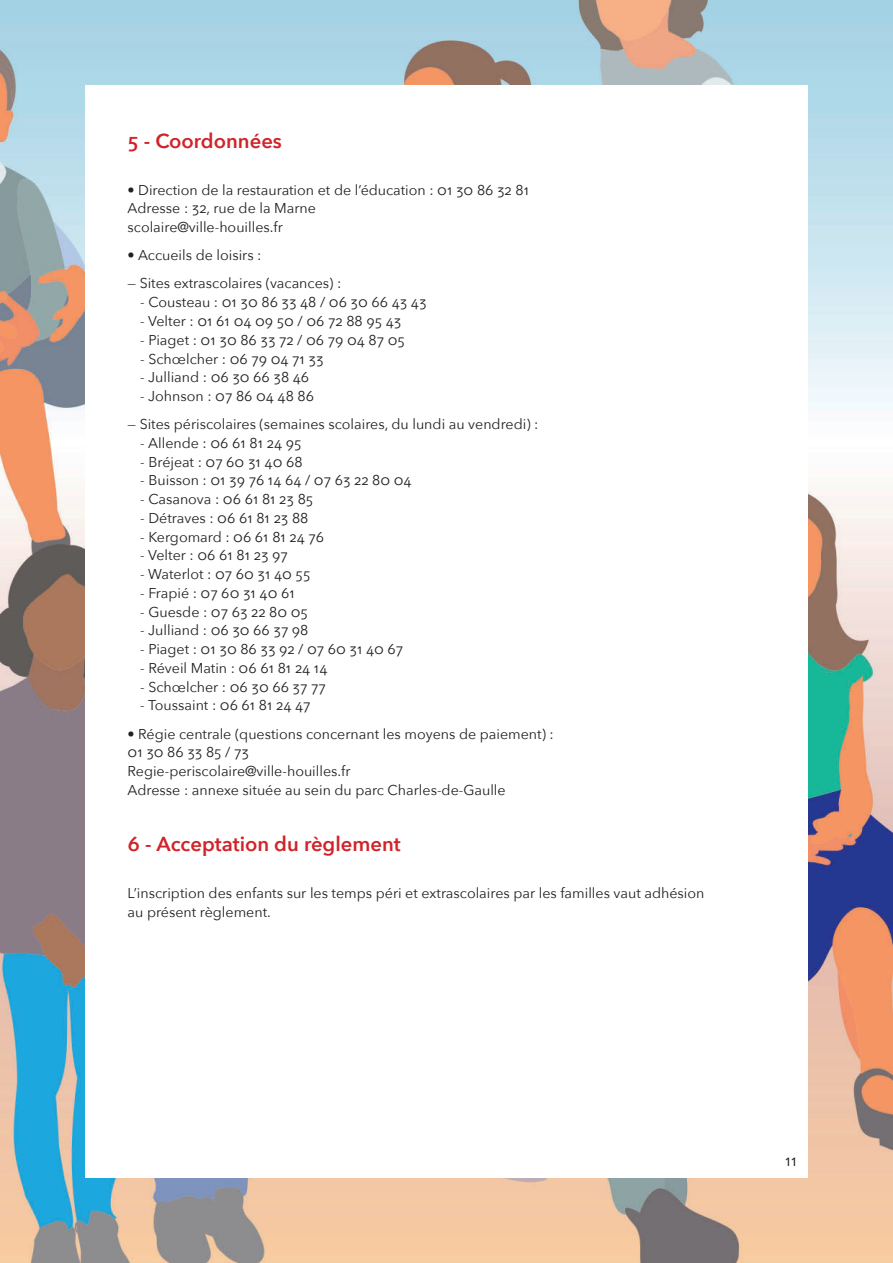
<style>
.page{position:relative;width:893px;height:1263px;background:#fff}
.page>*{position:absolute;margin:0;border:0;box-sizing:border-box;transform-origin:0 0}
.t1{font:600 20.25px "Avenir Next";color:#d1232a}
.t2{font:15.75px "Avenir Next";color:#231f20}
.t3{font:14.25px/18.8px "Avenir Next";color:#231f20}
</style>
<div class="page">
<img style="left:0;top:0;width:893px;height:1263px">
<div style="left:85px;top:85px;width:723px;height:1093px;background:#fff"></div>
<h1 class="t1" style="left:128px;top:123px;width:156px">5 - Coordonnées</h1>
<p class="t3" style="left:128px;top:180px;width:403px">• Direction de la restauration et de l’éducation : 01 30 86 32 81<br>Adresse : 32, rue de la Marne<br>scolaire@ville-houilles.fr</p>
<p class="t3" style="left:128px;top:245px;width:135px">• Accueils de loisirs :</p>
<p class="t3" style="left:128px;top:274px;width:215px">— Sites extrascolaires (vacances) :</p>
<p class="t3" style="left:140px;top:292px;width:288px">- Cousteau : 01 30 86 33 48 / 06 30 66 43 43</p>
<p class="t3" style="left:140px;top:311px;width:262px">- Velter : 01 61 04 09 50 / 06 72 88 95 43</p>
<p class="t3" style="left:140px;top:330px;width:266px">- Piaget : 01 30 86 33 72 / 06 79 04 87 05</p>
<p class="t3" style="left:140px;top:349px;width:185px">- Schœlcher : 06 79 04 71 33</p>
<p class="t3" style="left:140px;top:367px;width:170px">- Julliand : 06 30 66 38 46</p>
<p class="t3" style="left:140px;top:386px;width:175px">- Johnson : 07 86 04 48 86</p>
<p class="t3" style="left:128px;top:414px;width:412px">— Sites périscolaires (semaines scolaires, du lundi au vendredi) :</p>
<p class="t3" style="left:140px;top:433px;width:163px">- Allende : 06 61 81 24 95</p>
<p class="t3" style="left:140px;top:452px;width:164px">- Bréjeat : 07 60 31 40 68</p>
<p class="t3" style="left:140px;top:470px;width:273px">- Buisson : 01 39 76 14 64 / 07 63 22 80 04</p>
<p class="t3" style="left:140px;top:489px;width:174px">- Casanova : 06 61 81 23 85</p>
<p class="t3" style="left:140px;top:508px;width:170px">- Détraves : 06 61 81 23 88</p>
<p class="t3" style="left:140px;top:527px;width:185px">- Kergomard : 06 61 81 24 76</p>
<p class="t3" style="left:140px;top:545px;width:149px">- Velter : 06 61 81 23 97</p>
<p class="t3" style="left:140px;top:564px;width:172px">- Waterlot : 07 60 31 40 55</p>
<p class="t3" style="left:140px;top:583px;width:156px">- Frapié : 07 60 31 40 61</p>
<p class="t3" style="left:140px;top:602px;width:169px">- Guesde : 07 63 22 80 05</p>
<p class="t3" style="left:140px;top:620px;width:170px">- Julliand : 06 30 66 37 98</p>
<p class="t3" style="left:140px;top:639px;width:264px">- Piaget : 01 30 86 33 92 / 07 60 31 40 67</p>
<p class="t3" style="left:140px;top:658px;width:189px">- Réveil Matin : 06 61 81 24 14</p>
<p class="t3" style="left:140px;top:677px;width:187px">- Schœlcher : 06 30 66 37 77</p>
<p class="t3" style="left:140px;top:695px;width:172px">- Toussaint : 06 61 81 24 47</p>
<p class="t3" style="left:128px;top:724px;width:428px">• Régie centrale (questions concernant les moyens de paiement) :<br>01 30 86 33 85 / 73<br>Regie-periscolaire@ville-houilles.fr<br>Adresse : annexe située au sein du parc Charles-de-Gaulle</p>
<h1 class="t1" style="left:128px;top:827px;width:275px">6 - Acceptation du règlement</h1>
<p class="t3" style="left:128px;top:883px;width:578px">L’inscription des enfants sur les temps péri et extrascolaires par les familles vaut adhésion au présent règlement.</p>
<p class="t2" style="left:785px;top:1148px;width:14px">11</p>
</div>
